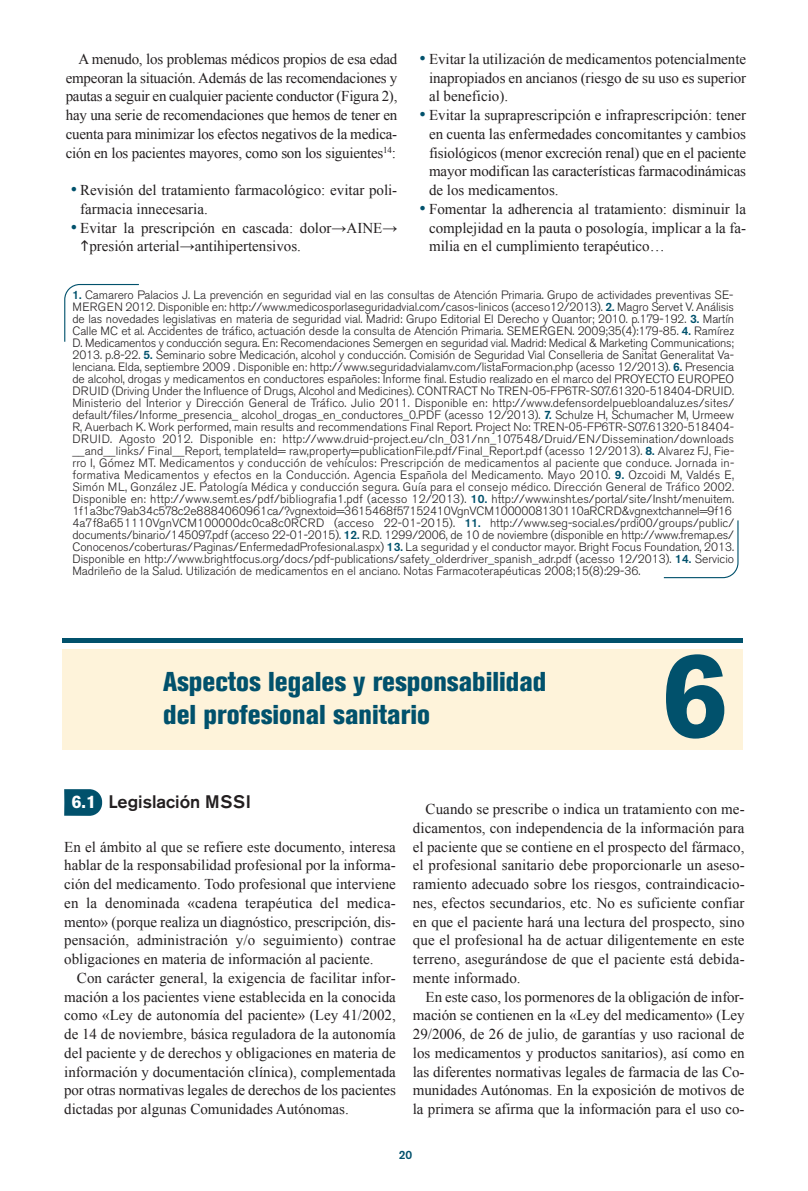
<style>
.page{position:relative;width:808px;height:1191px;background:#fff}
.page>*{position:absolute;margin:0;border:0;box-sizing:border-box;transform-origin:0 0}
.t1{font:700 120px "Akzidenz Grotesk BE";color:#01516c}
.t2{font:800 condensed 27px/32.4px "Akzidenz Grotesk BE";color:#01516c}
.t3{font:500 18px "Akzidenz Grotesk BE";color:#231f20}
.t4{font:15px/18.8px "Times New Roman";color:#231f20;text-align:justify}
.t5{font:300 12px/12px "Akzidenz Grotesk BE";letter-spacing:-.005em;color:#231f20}
.t6{font:500 12px "Akzidenz Grotesk BE";color:#01516c}
.s1{font-size:18px;color:#01516c}
.s2{font-weight:500;color:#01516c}
.s3{font-weight:700;color:#fff}
</style>
<div class="page">
<svg style="left:64px;top:789px;width:38px;height:27px"></svg>
<div style="left:63px;top:649px;width:680px;height:100px;background:#fef3da"></div>
<div style="left:63px;top:638px;width:680px;height:5px;background:#01516c"></div>
<svg style="left:663px;top:520px;width:76px;height:59px"></svg>
<svg style="left:64px;top:284px;width:75px;height:58px"></svg>
<p class="t4" style="left:66px;top:49px;width:333px;text-indent:13px">A menudo, los problemas médicos propios de esa edad empeoran la situación. Además de las recomendaciones y pautas a seguir en cualquier paciente conductor (Figura 2), hay una serie de recomendaciones que hemos de tener en cuenta para minimizar los efectos negativos de la medica&shy;ción en los pacientes mayores, como son los siguientes<sup>14</sup>:</p>
<p class="t4" style="left:80px;top:181px;width:318px;text-indent:-9px"><span class="s1">•</span> Revisión del tratamiento farmacológico: evitar poli&shy;farmacia innecesaria.</p>
<p class="t4" style="left:89px;top:218px;width:310px;text-indent:-18px"><span class="s1">•</span> Evitar la prescripción en cascada: dolor→AINE→ presión arterial→antihipertensivos.</p>
<p class="t4" style="left:429px;top:49px;width:319px;text-indent:-9px"><span class="s1">•</span> Evitar la utilización de medicamentos potencialmente inapropiados en ancianos (riesgo de su uso es superior al beneficio).</p>
<p class="t4" style="left:429px;top:106px;width:319px;text-indent:-9px"><span class="s1">•</span> Evitar la supraprescripción e infraprescripción: tener en cuenta las enfermedades concomitantes y cambios fisiológicos (menor excreción renal) que en el paciente mayor modifican las características farmacodinámicas de los medicamentos.</p>
<p class="t4" style="left:429px;top:199px;width:319px;text-indent:-9px"><span class="s1">•</span> Fomentar la adherencia al tratamiento: disminuir la complejidad en la pauta o posología, implicar a la fa&shy;milia en el cumplimiento terapéutico…</p>
<p class="t5" style="left:72px;top:290px;width:663px"><span class="s2">1.</span> Camarero Palacios J. La prevención en seguridad vial en las consultas de Atención Primaria. Grupo de actividades preventivas SE-MERGEN 2012. Disponible en: http://www.medicosporlaseguridadvial.com/casos-linicos (acceso12/2013). <span class="s2">2.</span> Magro Servet V. Análisis de las novedades legislativas en materia de seguridad vial. Madrid: Grupo Editorial El Derecho y Quantor; 2010. p.179-192. <span class="s2">3.</span> Martín Calle MC et al. Accidentes de tráfico, actuación desde la consulta de Atención Primaria. SEMERGEN. 2009;35(4):179-85. <span class="s2">4.</span> Ramírez D. Medicamentos y conducción segura. En: Recomendaciones Semergen en seguridad vial. Madrid: Medical &amp; Marketing Communications; 2013. p.8-22. <span class="s2">5.</span> Seminario sobre Medicación, alcohol y conducción. Comisión de Seguridad Vial Conselleria de Sanitat Generalitat Va&shy;lenciana. Elda, septiembre 2009 . Disponible en: http://www.seguridadvialamv.com/listaFormacion.php (acesso 12/2013). <span class="s2">6.</span> Presencia de alcohol, drogas y medicamentos en conductores españoles: Informe final. Estudio realizado en el marco del PROYECTO EUROPEO DRUID (Driving Under the Influence of Drugs, Alcohol and Medicines). CONTRACT No TREN-05-FP6TR-S07.61320-518404-DRUID.<br>Ministerio del Interior y Dirección General de Tráfico. Julio 2011. Disponible en: http://www.defensordelpuebloandaluz.es/sites/ default/files/Informe_presencia_ alcohol_drogas_en_conductores_0.PDF (acesso 12/2013). <span class="s2">7.</span> Schulze H, Schumacher M, Urmeew R, Auerbach K. Work performed, main results and recommendations Final Report. Project No: TREN-05-FP6TR-S07.61320-518404- DRUID. Agosto 2012. Disponible en: http://www.druid-project.eu/cln_031/nn_107548/Druid/EN/Dissemination/downloads __and__links/ Final__Report, templateId= raw,property=publicationFile.pdf/Final_Report.pdf (acesso 12/2013). <span class="s2">8.</span> Alvarez FJ, Fie&shy;rro I, Gómez MT. Medicamentos y conducción de vehículos: Prescripción de medicamentos al paciente que conduce. Jornada in&shy;formativa Medicamentos y efectos en la Conducción. Agencia Española del Medicamento. Mayo 2010. <span class="s2">9.</span> Ozcoidi M, Valdés E, Simón ML, González JE. Patología Médica y conducción segura. Guía para el consejo médico. Dirección General de Tráfico 2002.<br>Disponible en: http://www.semt.es/pdf/bibliografia1.pdf (acesso 12/2013). <span class="s2">10.</span> http://www.insht.es/portal/site/Insht/menuitem.<br>1f1a3bc79ab34c578c2e8884060961ca/?vgnextoid=3615468f57152410VgnVCM1000008130110aRCRD&amp;vgnextchannel=9f16<br>4a7f8a651110VgnVCM100000dc0ca8c0RCRD (acceso 22-01-2015). <span class="s2">11.</span> http://www.seg-social.es/prdi00/groups/public/ documents/binario/145097.pdf (acceso 22-01-2015). <span class="s2">12.</span> R.D. 1299/2006, de 10 de noviembre (disponible en http://www.fremap.es/ Conocenos/coberturas/Paginas/EnfermedadProfesional.aspx) <span class="s2">13.</span> La seguridad y el conductor mayor. Bright Focus Foundation, 2013.<br>Disponible en http://www.brightfocus.org/docs/pdf-publications/safety_olderdriver_spanish_adr.pdf (acesso 12/2013). <span class="s2">14.</span> Servicio Madrileño de la Salud. Utilización de medicamentos en el anciano. Notas Farmacoterapéuticas 2008;15(8):29-36.</p>
<h2 class="t2" style="left:163px;top:668px;width:385px">Aspectos legales y responsabilidad del profesional sanitario</h2>
<h1 class="t1" style="left:661px;top:648px;width:69px">6</h1>
<h3 class="t3" style="left:71px;top:795px;width:181px"><span class="s3">6.1</span> Legislación MSSI</h3>
<p class="t4" style="left:64px;top:837px;width:333px">En el ámbito al que se refiere este documento, interesa hablar de la responsabilidad profesional por la informa&shy;ción del medicamento. Todo profesional que interviene en la denominada «cadena terapéutica del medica&shy;mento» (porque realiza un diagnóstico, prescripción, dis&shy;pensación, administración y/o seguimiento) contrae obligaciones en materia de información al paciente.</p>
<p class="t4" style="left:64px;top:968px;width:333px;text-indent:13px">Con carácter general, la exigencia de facilitar infor&shy;mación a los pacientes viene establecida en la conocida como «Ley de autonomía del paciente» (Ley 41/2002, de 14 de noviembre, básica reguladora de la autonomía del paciente y de derechos y obligaciones en materia de información y documentación clínica), complementada por otras normativas legales de derechos de los pacientes dictadas por algunas Comunidades Autónomas.</p>
<p class="t4" style="left:413px;top:799px;width:333px;text-indent:13px">Cuando se prescribe o indica un tratamiento con me&shy;dicamentos, con independencia de la información para el paciente que se contiene en el prospecto del fármaco, el profesional sanitario debe proporcionarle un aseso&shy;ramiento adecuado sobre los riesgos, contraindicacio&shy;nes, efectos secundarios, etc. No es suficiente confiar en que el paciente hará una lectura del prospecto, sino que el profesional ha de actuar diligentemente en este terreno, asegurándose de que el paciente está debida&shy;mente informado.</p>
<p class="t4" style="left:413px;top:987px;width:333px;text-indent:13px">En este caso, los pormenores de la obligación de infor&shy;mación se contienen en la «Ley del medicamento» (Ley 29/2006, de 26 de julio, de garantías y uso racional de los medicamentos y productos sanitarios), así como en las diferentes normativas legales de farmacia de las Co&shy;munidades Autónomas. En la exposición de motivos de la primera se afirma que la información para el uso co-</p>
<p class="t6" style="left:399px;top:1150px;width:15px">20</p>
</div>
